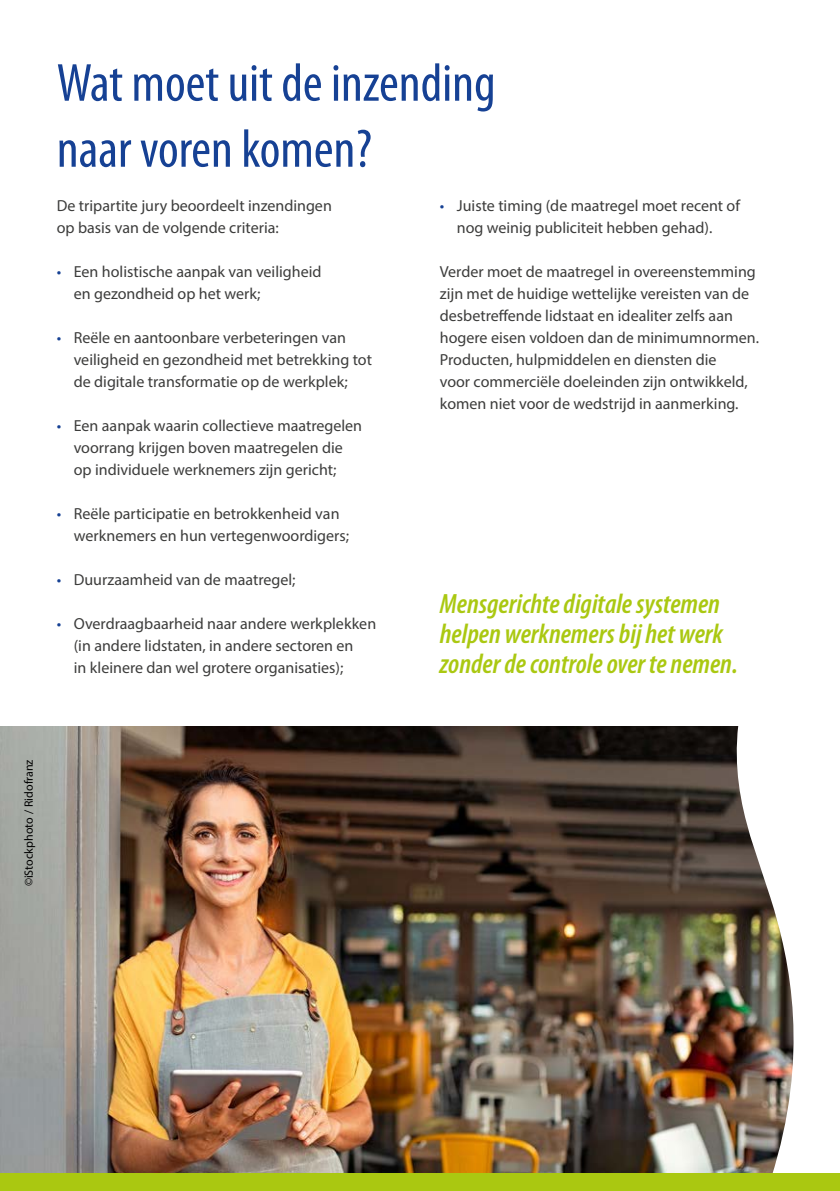
<style>
.page{position:relative;width:840px;height:1191px;background:#fff}
.page>*{position:absolute;margin:0;border:0;box-sizing:border-box;transform-origin:0 0}
.Title_H1{font:condensed 54px/66px "Myriad Pro";color:#164194}
.catch_phrase{font:italic 600 condensed 28px/30px "Myriad Pro";color:#aac811}
.t1{font:16px/22px "Myriad Pro";color:#3c3c3b}
.t2{font:12px "Myriad Pro";color:#000}
.s1{color:#164194}
</style>
<div class="page">
<img style="left:0;top:727px;width:719px;height:447px">
<img style="left:719px;top:726px;width:120px;height:448px">
<div style="left:0;top:1174px;width:839px;height:17px;background:#aac811"></div>
<h1 class="Title_H1" style="left:57px;top:49px;width:440px">Wat moet uit de inzending naar voren komen?</h1>
<p class="t1" style="left:57px;top:194px;width:276px">De tripartite jury beoordeelt inzendingen op basis van de volgende criteria:</p>
<p class="t1" style="left:74px;top:260px;width:249px;text-indent:-17px"><span class="s1">•</span> Een holistische aanpak van veiligheid en gezondheid op het werk;</p>
<p class="t1" style="left:74px;top:326px;width:299px;text-indent:-17px"><span class="s1">•</span> Reële en aantoonbare verbeteringen van veiligheid en gezondheid met betrekking tot de digitale transformatie op de werkplek;</p>
<p class="t1" style="left:57px;top:414px;width:307px;text-align:center"><span class="s1">•</span> Een aanpak waarin collectieve maatregelen voorrang krijgen boven maatregelen die<br>op individuele werknemers zijn gericht;</p>
<p class="t1" style="left:74px;top:502px;width:277px;text-indent:-17px"><span class="s1">•</span> Reële participatie en betrokkenheid van werknemers en hun vertegenwoordigers;</p>
<p class="t1" style="left:57px;top:568px;width:240px"><span class="s1">•</span> Duurzaamheid van de maatregel;</p>
<p class="t1" style="left:74px;top:612px;width:304px;text-indent:-17px"><span class="s1">•</span> Overdraagbaarheid naar andere werkplekken (in andere lidstaten, in andere sectoren en<br>in kleinere dan wel grotere organisaties);</p>
<p class="t1" style="left:456px;top:194px;width:284px;text-indent:-17px"><span class="s1">•</span> Juiste timing (de maatregel moet recent of nog weinig publiciteit hebben gehad).</p>
<p class="t1" style="left:439px;top:260px;width:320px">Verder moet de maatregel in overeenstemming zijn met de huidige wettelijke vereisten van de desbetreffende lidstaat en idealiter zelfs aan hogere eisen voldoen dan de minimumnormen.<br>Producten, hulpmiddelen en diensten die<br>voor commerciële doeleinden zijn ontwikkeld, komen niet voor de wedstrijd in aanmerking.</p>
<p class="catch_phrase" style="left:439px;top:589px;width:299px">Mensgerichte digitale systemen helpen werknemers bij het werk zonder de controle over te nemen.</p>
<p class="t2" style="left:21px;top:886px;width:128px;rotate:-90deg">©iStockphoto / Ridofranz</p>
</div>
